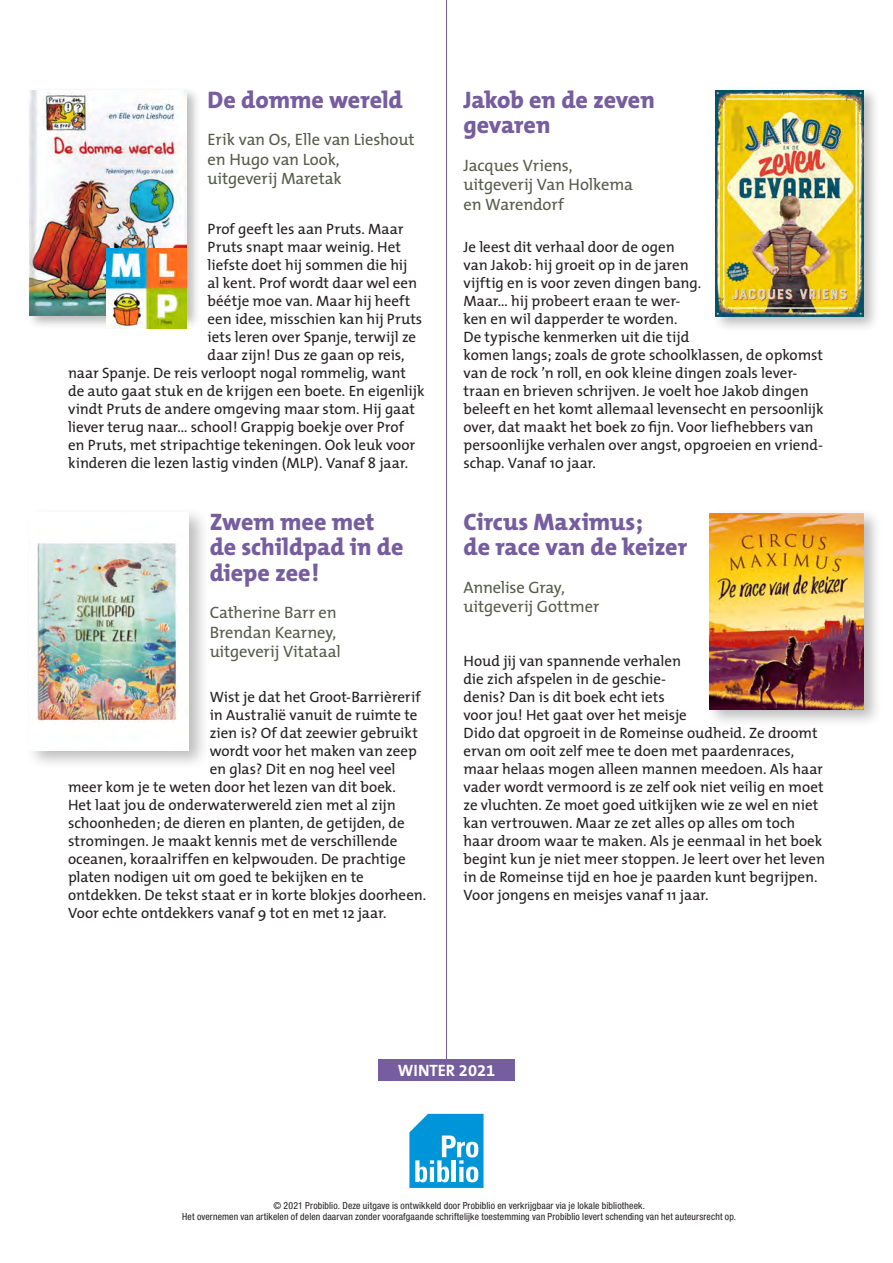
<style>
.page{position:relative;width:893px;height:1263px;background:#fff}
.page>*{position:absolute;margin:0;border:0;box-sizing:border-box;transform-origin:0 0}
.t1{font:800 24px/25.5px "The Mix";letter-spacing:-.005em;color:#765d9f}
.t2{font:16.5px/19.5px "The Mix";letter-spacing:-.01em;color:#565b4a}
.t3{font:700 16.5px "The Mix B7";color:#fff}
.t4{font:15px/18px "The Mix";letter-spacing:-.005em;color:#231f20}
.t5{font:condensed 9.75px/11.2px "Helvetica Neue LT Std";letter-spacing:.015em;color:#231f20;text-align:center}
</style>
<div class="page">
<div style="left:27px;top:86px;width:174px;height:243px;background:#231f20;opacity:.3"></div>
<img style="left:30px;top:90px;width:156px;height:226px">
<div style="left:706px;top:509px;width:177px;height:219px;background:#231f20;opacity:.3"></div>
<img style="left:710px;top:513px;width:153px;height:196px">
<div style="left:712px;top:86px;width:168px;height:246px;background:#231f20;opacity:.3"></div>
<img style="left:716px;top:90px;width:147px;height:226px">
<div style="left:26px;top:507px;width:184px;height:263px;background:#231f20;opacity:.3"></div>
<img style="left:30px;top:512px;width:158px;height:238px">
<svg style="left:409px;top:1114px;width:75px;height:74px"></svg>
<img style="left:106px;top:248px;width:80px;height:80px">
<div style="left:378px;top:1059px;width:136px;height:21px;background:#765d9f"></div>
<hr style="left:446px;top:0;width:1px;height:1062px;background:#765d9f">
<h1 class="t1" style="left:208px;top:86px;width:197px">De domme wereld</h1>
<p class="t2" style="left:208px;top:129px;width:208px">Erik van Os, Elle van Lieshout en Hugo van Look,<br>uitgeverij Maretak</p>
<p class="t4" style="left:208px;top:219px;width:197px">Prof geeft les aan Pruts. Maar</p>
<p class="t4" style="left:208px;top:237px;width:195px">Pruts snapt maar weinig. Het</p>
<p class="t4" style="left:208px;top:255px;width:201px">liefste doet hij sommen die hij</p>
<p class="t4" style="left:208px;top:273px;width:211px">al kent. Prof wordt daar wel een</p>
<p class="t4" style="left:208px;top:291px;width:204px">béétje moe van. Maar hij heeft</p>
<p class="t4" style="left:208px;top:309px;width:216px">een idee, misschien kan hij Pruts</p>
<p class="t4" style="left:208px;top:327px;width:210px">iets leren over Spanje, terwijl ze</p>
<p class="t4" style="left:208px;top:345px;width:199px">daar zijn! Dus ze gaan op reis,</p>
<p class="t4" style="left:68px;top:363px;width:339px">naar Spanje. De reis verloopt nogal rommelig, want</p>
<p class="t4" style="left:68px;top:381px;width:358px">de auto gaat stuk en de krijgen een boete. En eigenlijk</p>
<p class="t4" style="left:68px;top:399px;width:348px">vindt Pruts de andere omgeving maar stom. Hij gaat</p>
<p class="t4" style="left:68px;top:417px;width:337px">liever terug naar… school! Grappig boekje over Prof</p>
<p class="t4" style="left:68px;top:435px;width:349px">en Pruts, met stripachtige tekeningen. Ook leuk voor</p>
<p class="t4" style="left:68px;top:453px;width:342px">kinderen die lezen lastig vinden (MLP). Vanaf 8 jaar.</p>
<h1 class="t1" style="left:210px;top:508px;width:195px">Zwem mee met de schildpad in de diepe zee!</h1>
<p class="t2" style="left:210px;top:602px;width:133px">Catherine Barr en<br>Brendan Kearney, uitgeverij Vitataal</p>
<p class="t4" style="left:210px;top:687px;width:212px">Wist je dat het Groot-Barrièrerif</p>
<p class="t4" style="left:210px;top:705px;width:209px">in Australië vanuit de ruimte te</p>
<p class="t4" style="left:210px;top:723px;width:210px">zien is? Of dat zeewier gebruikt</p>
<p class="t4" style="left:210px;top:741px;width:209px">wordt voor het maken van zeep</p>
<p class="t4" style="left:210px;top:759px;width:187px">en glas? Dit en nog heel veel</p>
<p class="t4" style="left:68px;top:777px;width:329px">meer kom je te weten door het lezen van dit boek.</p>
<p class="t4" style="left:68px;top:795px;width:329px">Het laat jou de onderwaterwereld zien met al zijn</p>
<p class="t4" style="left:68px;top:813px;width:338px">schoonheden; de dieren en planten, de getijden, de</p>
<p class="t4" style="left:68px;top:831px;width:331px">stromingen. Je maakt kennis met de verschillende</p>
<p class="t4" style="left:68px;top:849px;width:339px">oceanen, koraalriffen en kelpwouden. De prachtige</p>
<p class="t4" style="left:68px;top:867px;width:297px">platen nodigen uit om goed te bekijken en te</p>
<p class="t4" style="left:68px;top:885px;width:360px">ontdekken. De tekst staat er in korte blokjes doorheen.</p>
<p class="t4" style="left:68px;top:903px;width:320px">Voor echte ontdekkers vanaf 9 tot en met 12 jaar.</p>
<h1 class="t1" style="left:463px;top:86px;width:193px">Jakob en de zeven gevaren</h1>
<p class="t2" style="left:463px;top:155px;width:171px">Jacques Vriens, uitgeverij Van Holkema en Warendorf</p>
<p class="t4" style="left:463px;top:237px;width:362px">Je leest dit verhaal door de ogen<br>van Jakob: hij groeit op in de jaren<br>vijftig en is voor zeven dingen bang.<br>Maar… hij probeert eraan te wer-<br>ken en wil dapperder te worden.<br>De typische kenmerken uit die tijd<br>komen langs; zoals de grote schoolklassen, de opkomst van de rock ’n roll, en ook kleine dingen zoals lever&shy;traan en brieven schrijven. Je voelt hoe Jakob dingen beleeft en het komt allemaal levensecht en persoonlijk over, dat maakt het boek zo fijn. Voor liefhebbers van persoonlijke verhalen over angst, opgroeien en vriend&shy;schap. Vanaf 10 jaar.</p>
<h1 class="t1" style="left:463px;top:508px;width:225px">Circus Maximus;<br>de race van de keizer</h1>
<p class="t2" style="left:463px;top:577px;width:137px">Annelise Gray, uitgeverij Gottmer</p>
<p class="t4" style="left:463px;top:651px;width:363px">Houd jij van spannende verhalen<br>die zich afspelen in de geschie-<br>denis? Dan is dit boek echt iets<br>voor jou! Het gaat over het meisje<br>Dido dat opgroeit in de Romeinse oudheid. Ze droomt ervan om ooit zelf mee te doen met paardenraces, maar helaas mogen alleen mannen meedoen. Als haar vader wordt vermoord is ze zelf ook niet veilig en moet ze vluchten. Ze moet goed uitkijken wie ze wel en niet kan vertrouwen. Maar ze zet alles op alles om toch haar droom waar te maken. Als je eenmaal in het boek begint kun je niet meer stoppen. Je leert over het leven in de Romeinse tijd en hoe je paarden kunt begrijpen.<br>Voor jongens en meisjes vanaf 11 jaar.</p>
<p class="t3" style="left:398px;top:1061px;width:99px">WINTER 2021</p>
<p class="t5" style="left:182px;top:1200px;width:556px">© 2021 Probiblio. Deze uitgave is ontwikkeld door Probiblio en verkrijgbaar via je lokale bibliotheek.<br>Het overnemen van artikelen of delen daarvan zonder voorafgaande schriftelijke toestemming van Probiblio levert schending van het auteursrecht op.</p>
</div>
